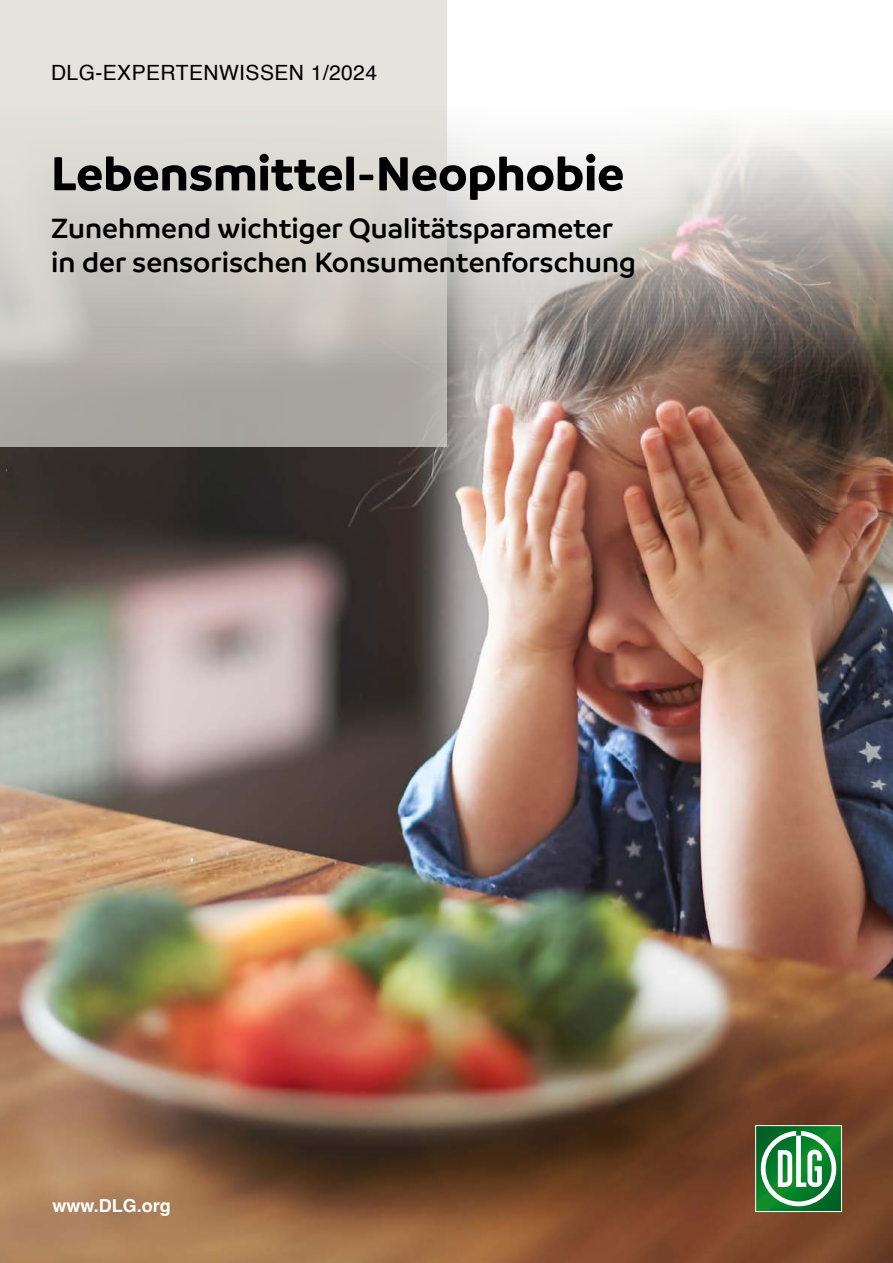
<style>
.page{position:relative;width:893px;height:1263px;background:#fff}
.page>*{position:absolute;margin:0;border:0;box-sizing:border-box;transform-origin:0 0}
.t1{font:700 51px "Branding";color:#000}
.t2{font:600 30px/34.5px "Branding";color:#000}
.HEadlines_Titelseite{font:21px "Helvetica";letter-spacing:.02em;color:#000}
.t3{font:700 18px "Helvetica";color:#fff}
</style>
<div class="page">
<img style="left:0;top:111px;width:893px;height:1152px">
<svg style="left:0;top:0;width:446px;height:446px"></svg>
<svg style="left:755px;top:1125px;width:87px;height:87px"></svg>
<p class="HEadlines_Titelseite" style="left:51px;top:56px;width:327px">DLG-EXPERTENWISSEN 1/2024</p>
<p class="t1" style="left:51px;top:144px;width:575px">Lebensmittel-Neophobie</p>
<p class="t2" style="left:51px;top:211px;width:586px">Zunehmend wichtiger Qualitätsparameter in der sensorischen Konsumentenforschung</p>
<p class="t3" style="left:52px;top:1194px;width:120px">www.DLG.org</p>
</div>
